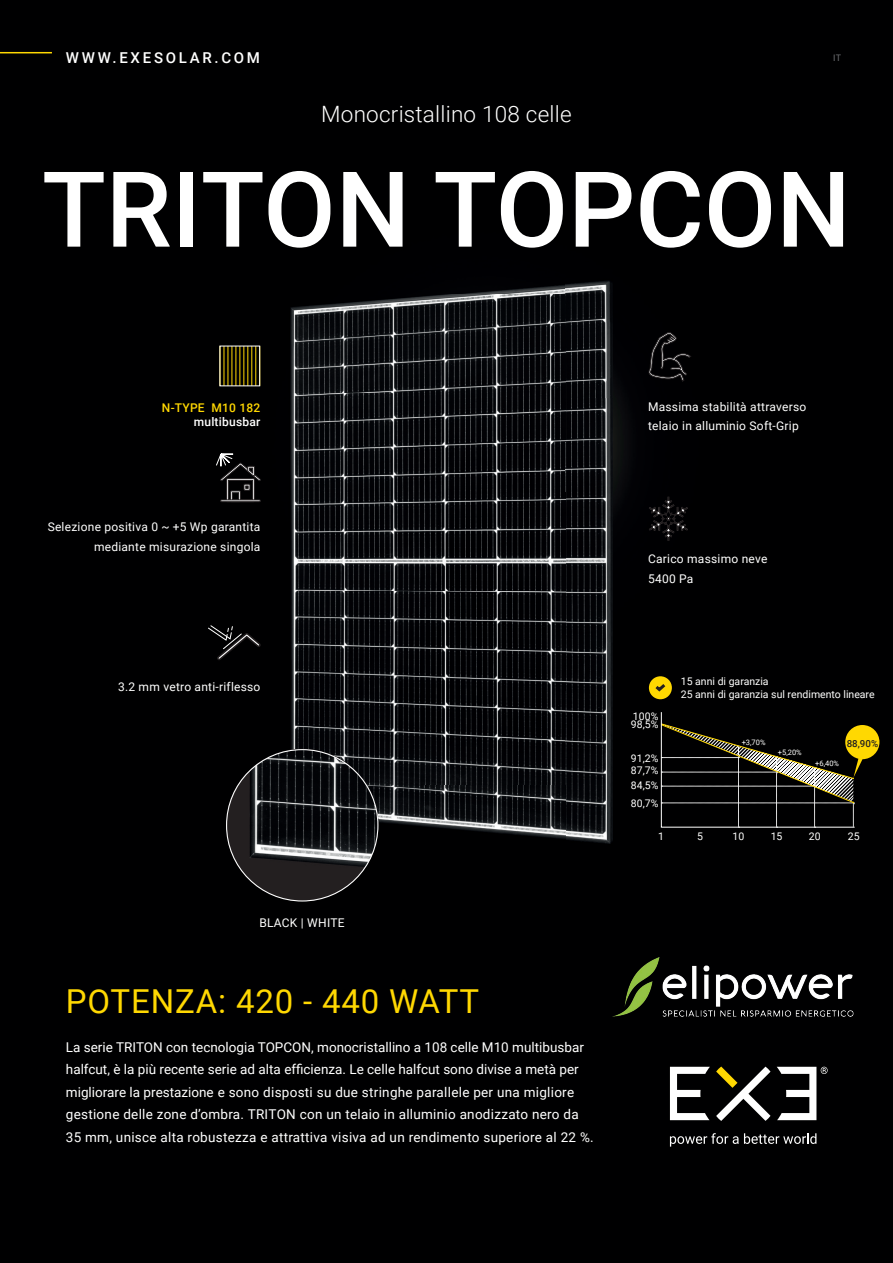
<style>
.page{position:relative;width:893px;height:1263px;background:#000001}
.page>*{position:absolute;margin:0;border:0;box-sizing:border-box;transform-origin:0 0}
.t1{font:500 105px "Roboto";color:#fff}
.t2{font:33px "Roboto";letter-spacing:.025em;color:#ffd801}
.t3{font:300 22.5px "Roboto";letter-spacing:.01em;color:#fff}
.t4{font:500 15px "Roboto";letter-spacing:.18em;color:#fff}
.t5{font:13.5px/22.5px "Roboto";letter-spacing:.01em;color:#fff}
.t6{font:12px/19.5px "Roboto";letter-spacing:.02em;color:#fff}
.t7{font:500 12px "Roboto";letter-spacing:.02em;color:#ffd801}
.t8{font:500 12px "Roboto";letter-spacing:.02em;color:#fff}
.t9{font:10.5px/9px "Roboto";color:#fff}
.t10{font:500 9.75px "Roboto";color:#231f20}
.t11{font:9px "Roboto";color:#6c6d70}
.t12{font:7.5px "Roboto";color:#fff}
</style>
<div class="page">
<img style="left:219px;top:345px;width:469px;height:344px">
<hr style="left:0;top:52px;width:52px;height:1px;background:#ffd801">
<svg style="left:208px;top:625px;width:54px;height:36px"></svg>
<svg style="left:648px;top:332px;width:43px;height:50px"></svg>
<img style="left:280px;top:285px;width:285px;height:501px">
<img style="left:565px;top:280px;width:48px;height:564px">
<img style="left:354px;top:786px;width:164px;height:95px">
<img style="left:518px;top:786px;width:47px;height:53px">
<img style="left:280px;top:881px;width:74px;height:21px">
<hr style="left:224px;top:346px;width:1px;height:40px;background:#ffd801">
<hr style="left:228px;top:346px;width:1px;height:40px;background:#ffd801">
<hr style="left:235px;top:346px;width:1px;height:40px;background:#ffd801">
<hr style="left:243px;top:346px;width:1px;height:40px;background:#ffd801">
<hr style="left:247px;top:346px;width:1px;height:40px;background:#ffd801">
<hr style="left:251px;top:346px;width:1px;height:40px;background:#ffd801">
<hr style="left:239px;top:346px;width:1px;height:40px;background:#ffd801">
<hr style="left:231px;top:346px;width:1px;height:40px;background:#ffd801">
<hr style="left:255px;top:346px;width:1px;height:40px;background:#ffd801">
<svg style="left:649px;top:497px;width:38px;height:43px"></svg>
<svg style="left:216px;top:453px;width:45px;height:49px"></svg>
<img style="left:227px;top:750px;width:151px;height:151px;border-radius:76px">
<svg style="left:661px;top:712px;width:218px;height:116px"></svg>
<div style="left:649px;top:676px;width:23px;height:23px;background:#ffd801;border-radius:50%"></div>
<svg style="left:655px;top:684px;width:11px;height:8px"></svg>
<svg style="left:670px;top:1133px;width:146px;height:13px"></svg>
<svg style="left:716px;top:1066px;width:54px;height:55px"></svg>
<svg style="left:670px;top:1067px;width:40px;height:53px"></svg>
<svg style="left:777px;top:1067px;width:51px;height:53px"></svg>
<img style="left:612px;top:957px;width:242px;height:60px">
<p class="t4" style="left:66px;top:47px;width:196px">WWW.EXESOLAR.COM</p>
<h3 class="t3" style="left:321px;top:98px;width:252px">Monocristallino 108 celle</h3>
<p class="t11" style="left:833px;top:51px;width:10px">IT</p>
<h1 class="t1" style="left:42px;top:136px;width:810px">TRITON TOPCON</h1>
<p class="t7" style="left:162px;top:399px;width:100px">N-TYPE M10 182</p>
<p class="t8" style="left:194px;top:413px;width:68px">multibusbar</p>
<p class="t6" style="left:48px;top:517px;width:214px;text-align:right">Selezione positiva 0 ~ +5 Wp garantita mediante misurazione singola</p>
<p class="t6" style="left:118px;top:676px;width:144px">3.2 mm vetro anti-riflesso</p>
<p class="t6" style="left:259px;top:912px;width:87px">BLACK | WHITE</p>
<h2 class="t2" style="left:66px;top:978px;width:415px">POTENZA: 420 - 440 WATT</h2>
<p class="t5" style="left:66px;top:1035px;width:529px">La serie TRITON con tecnologia TOPCON, monocristallino a 108 celle M10 multibusbar halfcut, è la più recente serie ad alta efficienza. Le celle halfcut sono divise a metà per migliorare la prestazione e sono disposti su due stringhe parallele per una migliore gestione delle zone d’ombra. TRITON con un telaio in alluminio anodizzato nero da 35 mm, unisce alta robustezza e attrattiva visiva ad un rendimento superiore al 22 %.</p>
<p class="t6" style="left:648px;top:396px;width:160px">Massima stabilità attraverso telaio in alluminio Soft-Grip</p>
<p class="t6" style="left:648px;top:548px;width:121px">Carico massimo neve<br>5400 Pa</p>
<p class="t9" style="left:631px;top:711px;width:29px">100%<br>98,5%</p>
<p class="t9" style="left:631px;top:765px;width:29px">87,7%</p>
<p class="t9" style="left:631px;top:753px;width:29px">91,2%</p>
<p class="t9" style="left:631px;top:776px;width:29px;line-height:18px">84,5%<br>80,7%</p>
<p class="t9" style="left:681px;top:674px;width:195px;line-height:13.5px">15 anni di garanzia<br>25 anni di garanzia sul rendimento lineare</p>
<p class="t12" style="left:742px;top:737px;width:25px">+3,70%</p>
<p class="t12" style="left:778px;top:747px;width:25px">+5,20%</p>
<p class="t12" style="left:815px;top:758px;width:25px">+6,40%</p>
<p class="t10" style="left:847px;top:736px;width:33px">88,90%</p>
<p class="t9" style="left:658px;top:831px;width:7px">1</p>
<p class="t9" style="left:697px;top:831px;width:7px">5</p>
<p class="t9" style="left:733px;top:831px;width:13px">10</p>
<p class="t9" style="left:771px;top:831px;width:13px">15</p>
<p class="t9" style="left:809px;top:831px;width:13px">20</p>
<p class="t9" style="left:848px;top:831px;width:13px">25</p>
</div>
